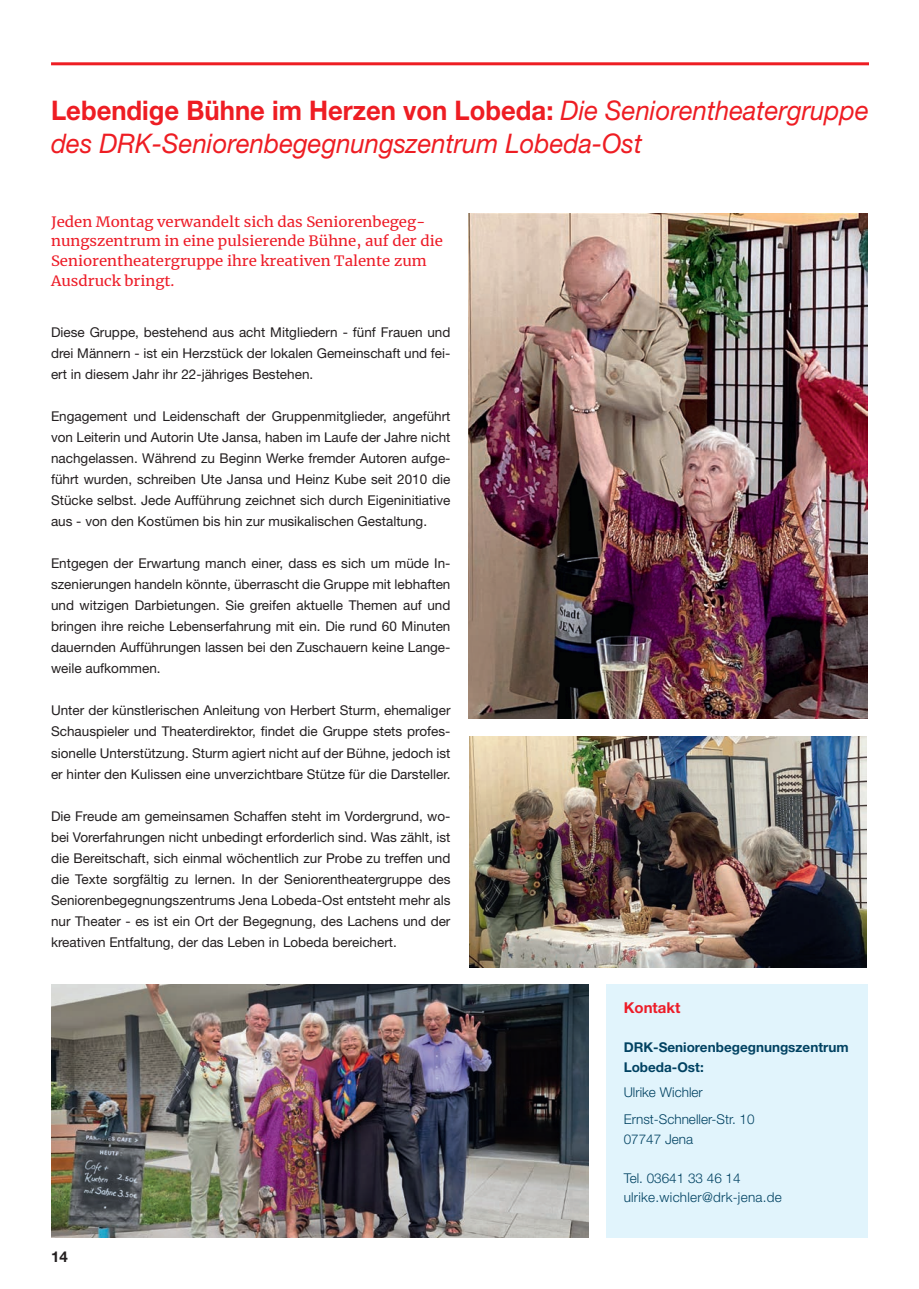
<style>
.page{position:relative;width:919px;height:1289px;background:#fff}
.page>*{position:absolute;margin:0;border:0;box-sizing:border-box;transform-origin:0 0}
.t1{font:700 27px "Qxvmxk Helvetica Neue";color:#ee1d23;scale:.95 1}
.t2{font:italic 27px "Dsfmpv Helvetica Neue";color:#ee1d23;scale:.95 1}
.t3{font:700 15px "Qxvmxk Helvetica Neue";color:#ed1c28}
.t4{font:700 15px "Qxvmxk Helvetica Neue";color:#231f20}
.t5{font:14.1px/19.6px "Qyqhhx Merriweather";color:#ed1c28;scale:1.07 1}
.t6{font:13.5px/21px "Xcsqjh Helvetica Neue";color:#231f20;text-align:justify}
.t7{font:300 13.5px/27px "Tcrhrm Helvetica Neue";color:#014262}
.t8{font:300 13.5px/19.5px "Tcrhrm Helvetica Neue";letter-spacing:.02em;color:#014262}
.t9{font:700 13.5px/19.5px "Qxvmxk Helvetica Neue";color:#014262}
.s1{font-family:"Dsfmpv Helvetica Neue";font-weight:400;font-style:italic}
</style>
<div class="page">
<hr style="left:51px;top:62px;width:817px;height:3px;background:#ee1d23">
<img style="left:468px;top:214px;width:399px;height:504px">
<img style="left:51px;top:984px;width:537px;height:253px">
<img style="left:469px;top:736px;width:397px;height:231px">
<div style="left:606px;top:984px;width:261px;height:253px;background:#e1f4fc"></div>
<h1 class="t1" style="left:51px;top:94px;width:862px">Lebendige Bühne im Herzen von Lobeda: <span class="s1">Die Seniorentheatergruppe</span></h1>
<h1 class="t2" style="left:51px;top:127px;width:623px">des DRK-Seniorenbegegnungszentrum Lobeda-Ost</h1>
<p class="t5" style="left:51px;top:211px;width:367px">Jeden Montag verwandelt sich das Seniorenbegeg&shy;nungszentrum in eine pulsierende Bühne, auf der die Seniorentheatergruppe ihre kreativen Talente zum Ausdruck bringt.</p>
<p class="t6" style="left:51px;top:322px;width:401px">Diese Gruppe, bestehend aus acht Mitgliedern - fünf Frauen und drei Männern - ist ein Herzstück der lokalen Gemeinschaft und fei&shy;ert in diesem Jahr ihr 22-jähriges Bestehen.</p>
<p class="t6" style="left:51px;top:406px;width:401px">Engagement und Leidenschaft der Gruppenmitglieder, angeführt von Leiterin und Autorin Ute Jansa, haben im Laufe der Jahre nicht nachgelassen. Während zu Beginn Werke fremder Autoren aufge&shy;führt wurden, schreiben Ute Jansa und Heinz Kube seit 2010 die Stücke selbst. Jede Aufführung zeichnet sich durch Eigeninitiative aus - von den Kostümen bis hin zur musikalischen Gestaltung.</p>
<p class="t6" style="left:51px;top:553px;width:401px">Entgegen der Erwartung manch einer, dass es sich um müde In&shy;szenierungen handeln könnte, überrascht die Gruppe mit lebhaften und witzigen Darbietungen. Sie greifen aktuelle Themen auf und bringen ihre reiche Lebenserfahrung mit ein. Die rund 60 Minuten dauernden Aufführungen lassen bei den Zuschauern keine Lange&shy;weile aufkommen.</p>
<p class="t6" style="left:51px;top:700px;width:401px">Unter der künstlerischen Anleitung von Herbert Sturm, ehemaliger Schauspieler und Theaterdirektor, findet die Gruppe stets profes&shy;sionelle Unterstützung. Sturm agiert nicht auf der Bühne, jedoch ist er hinter den Kulissen eine unverzichtbare Stütze für die Darsteller.</p>
<p class="t6" style="left:51px;top:805px;width:401px">Die Freude am gemeinsamen Schaffen steht im Vordergrund, wo&shy;bei Vorerfahrungen nicht unbedingt erforderlich sind. Was zählt, ist die Bereitschaft, sich einmal wöchentlich zur Probe zu treffen und die Texte sorgfältig zu lernen. In der Seniorentheatergruppe des Seniorenbegegnungszentrums Jena Lobeda-Ost entsteht mehr als nur Theater - es ist ein Ort der Begegnung, des Lachens und der kreativen Entfaltung, der das Leben in Lobeda bereichert.</p>
<p class="t4" style="left:51px;top:1247px;width:18px">14</p>
<p class="t3" style="left:623px;top:998px;width:58px">Kontakt</p>
<p class="t9" style="left:623px;top:1037px;width:226px">DRK-Seniorenbegegnungszentrum<br>Lobeda-Ost:</p>
<p class="t7" style="left:623px;top:1078px;width:132px">Ulrike Wichler<br>Ernst-Schneller-Str. 10</p>
<p class="t7" style="left:623px;top:1125px;width:71px">07747 Jena</p>
<p class="t8" style="left:623px;top:1167px;width:160px">Tel. 03641 33 46 14 ulrike.wichler@drk-jena.de</p>
</div>
